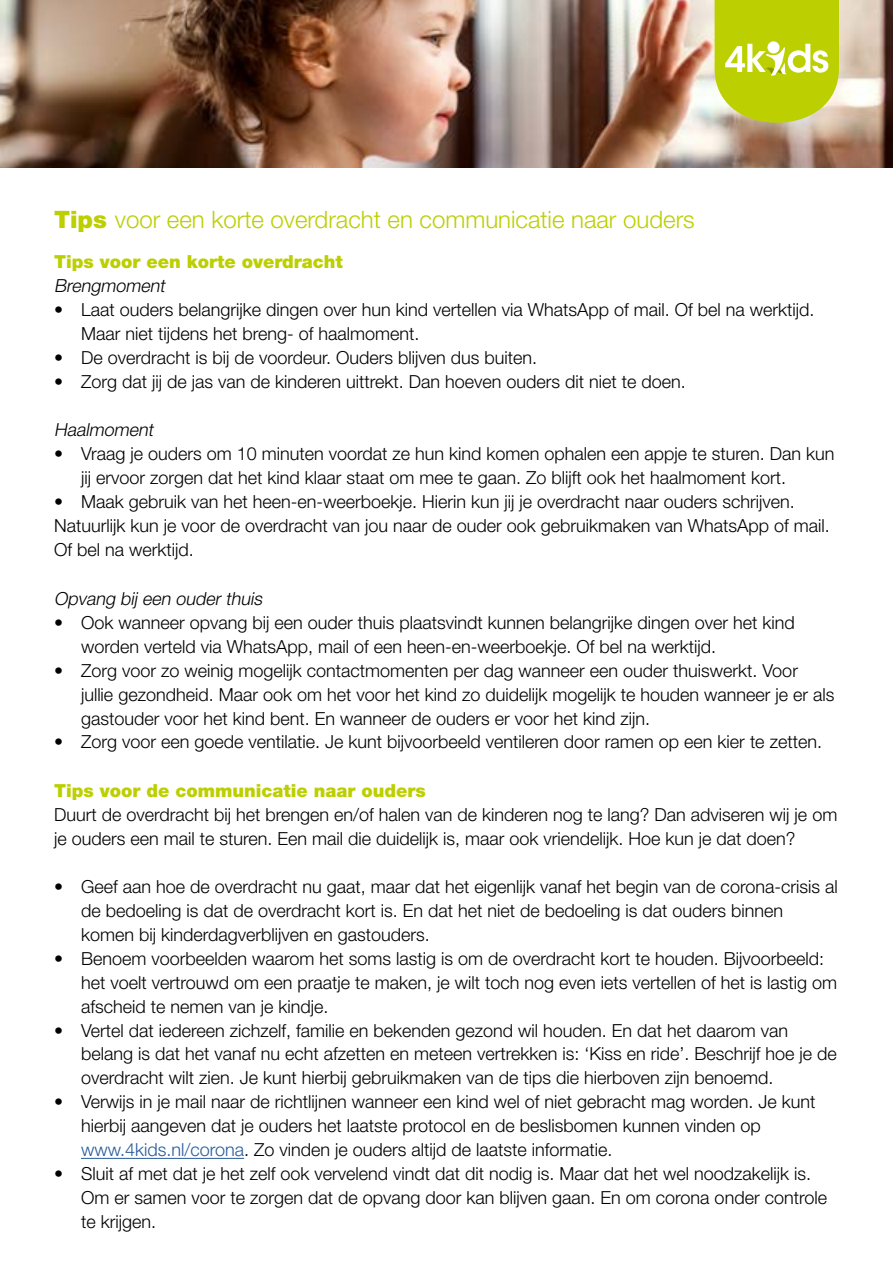
<style>
.page{position:relative;width:893px;height:1263px;background:#fff}
.page>*{position:absolute;margin:0;border:0;box-sizing:border-box;transform-origin:0 0}
.t1{font:300 24px "Helvetica Neue";color:#bccf00}
.t2{font:300 18px/24px "Helvetica Neue";color:#000}
.t3{font:900 18px "Helvetica Neue";color:#bccf00}
.t4{font:italic 300 18px "Helvetica Neue";color:#000}
.s1{font-weight:900}
.s2{color:#275b9b}
</style>
<div class="page">
<img style="left:0;top:0;width:893px;height:168px">
<hr style="left:81px;top:1158px;width:163px;height:1px;background:#275b9b">
<svg style="left:715px;top:0;width:124px;height:123px;background:#c4d328"></svg>
<h1 class="t1" style="left:54px;top:205px;width:642px"><span class="s1">Tips</span> voor een korte overdracht en communicatie naar ouders</h1>
<p class="t3" style="left:54px;top:251px;width:290px">Tips voor een korte overdracht</p>
<p class="t4" style="left:54px;top:275px;width:116px">Brengmoment</p>
<p class="t2" style="left:81px;top:298px;width:735px;text-indent:-27px">• Laat ouders belangrijke dingen over hun kind vertellen via WhatsApp of mail. Of bel na werktijd.<br>Maar niet tijdens het breng- of haalmoment.</p>
<p class="t2" style="left:54px;top:346px;width:485px">• De overdracht is bij de voordeur. Ouders blijven dus buiten.</p>
<p class="t2" style="left:54px;top:370px;width:633px">• Zorg dat jij de jas van de kinderen uittrekt. Dan hoeven ouders dit niet te doen.</p>
<p class="t4" style="left:54px;top:419px;width:104px">Haalmoment</p>
<p class="t2" style="left:81px;top:442px;width:755px;text-indent:-27px">• Vraag je ouders om 10 minuten voordat ze hun kind komen ophalen een appje te sturen. Dan kun jij ervoor zorgen dat het kind klaar staat om mee te gaan. Zo blijft ook het haalmoment kort.</p>
<p class="t2" style="left:54px;top:490px;width:777px">• Maak gebruik van het heen-en-weerboekje. Hierin kun jij je overdracht naar ouders schrijven.<br>Natuurlijk kun je voor de overdracht van jou naar de ouder ook gebruikmaken van WhatsApp of mail.<br>Of bel na werktijd.</p>
<p class="t4" style="left:54px;top:587px;width:213px">Opvang bij een ouder thuis</p>
<p class="t2" style="left:81px;top:610px;width:715px;text-indent:-27px">• Ook wanneer opvang bij een ouder thuis plaatsvindt kunnen belangrijke dingen over het kind worden verteld via WhatsApp, mail of een heen-en-weerboekje. Of bel na werktijd.</p>
<p class="t2" style="left:81px;top:658px;width:755px;text-indent:-27px">• Zorg voor zo weinig mogelijk contactmomenten per dag wanneer een ouder thuiswerkt. Voor jullie gezondheid. Maar ook om het voor het kind zo duidelijk mogelijk te houden wanneer je er als gastouder voor het kind bent. En wanneer de ouders er voor het kind zijn.</p>
<p class="t2" style="left:54px;top:730px;width:769px">• Zorg voor een goede ventilatie. Je kunt bijvoorbeeld ventileren door ramen op een kier te zetten.</p>
<p class="t3" style="left:54px;top:779px;width:373px">Tips voor de communicatie naar ouders</p>
<p class="t2" style="left:54px;top:802px;width:785px">Duurt de overdracht bij het brengen en/of halen van de kinderen nog te lang? Dan adviseren wij je om je ouders een mail te sturen. Een mail die duidelijk is, maar ook vriendelijk. Hoe kun je dat doen?</p>
<p class="t2" style="left:81px;top:874px;width:758px;text-indent:-27px">• Geef aan hoe de overdracht nu gaat, maar dat het eigenlijk vanaf het begin van de corona-crisis al de bedoeling is dat de overdracht kort is. En dat het niet de bedoeling is dat ouders binnen komen bij kinderdagverblijven en gastouders.</p>
<p class="t2" style="left:81px;top:946px;width:758px;text-indent:-27px">• Benoem voorbeelden waarom het soms lastig is om de overdracht kort te houden. Bijvoorbeeld: het voelt vertrouwd om een praatje te maken, je wilt toch nog even iets vertellen of het is lastig om afscheid te nemen van je kindje.</p>
<p class="t2" style="left:81px;top:1018px;width:757px;text-indent:-27px">• Vertel dat iedereen zichzelf, familie en bekenden gezond wil houden. En dat het daarom van belang is dat het vanaf nu echt afzetten en meteen vertrekken is: ‘Kiss en ride’. Beschrijf hoe je de overdracht wilt zien. Je kunt hierbij gebruikmaken van de tips die hierboven zijn benoemd.</p>
<p class="t2" style="left:81px;top:1090px;width:736px;text-indent:-27px">• Verwijs in je mail naar de richtlijnen wanneer een kind wel of niet gebracht mag worden. Je kunt hierbij aangeven dat je ouders het laatste protocol en de beslisbomen kunnen vinden op <span class="s2">www.4kids.nl/corona</span>. Zo vinden je ouders altijd de laatste informatie.</p>
<p class="t2" style="left:81px;top:1162px;width:747px;text-indent:-27px">• Sluit af met dat je het zelf ook vervelend vindt dat dit nodig is. Maar dat het wel noodzakelijk is.<br>Om er samen voor te zorgen dat de opvang door kan blijven gaan. En om corona onder controle te krijgen.</p>
</div>
